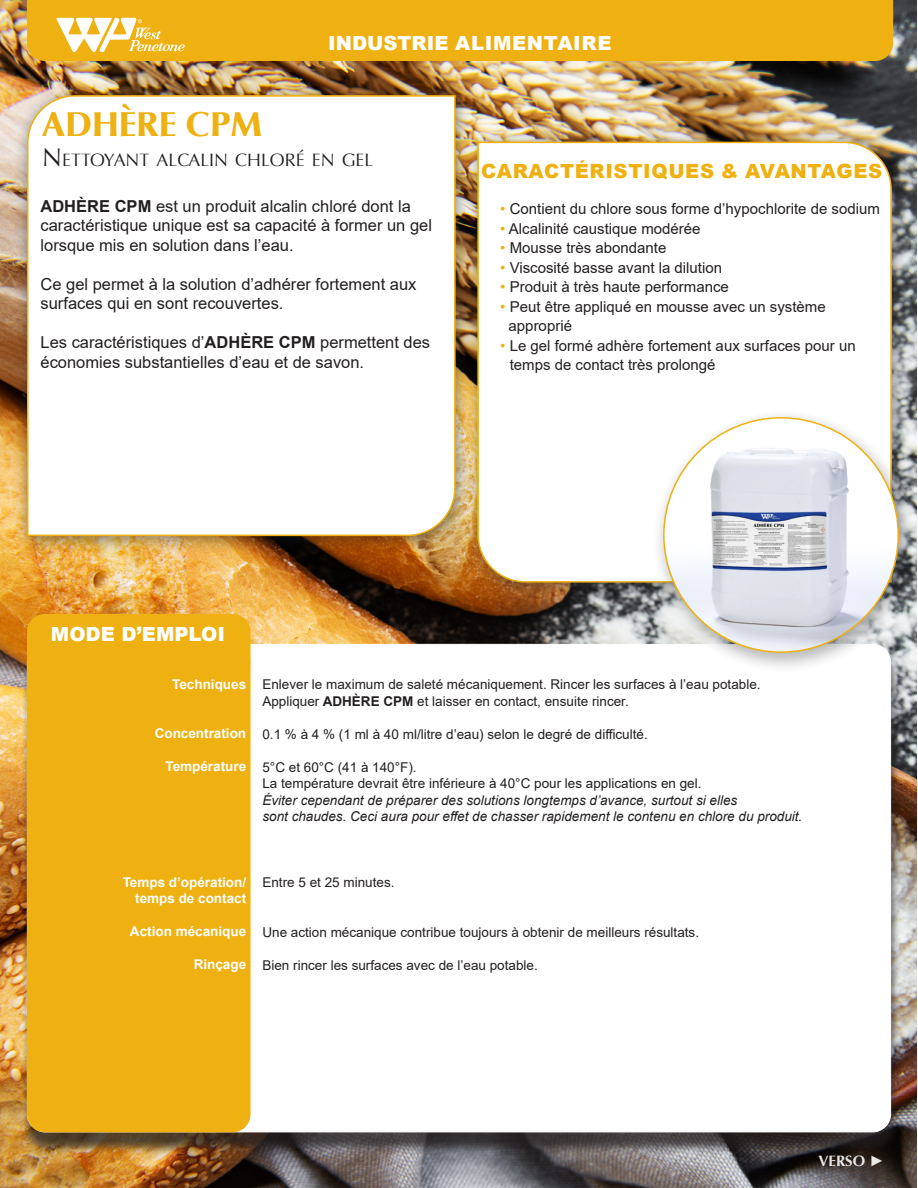
<style>
.page{position:relative;width:918px;height:1188px;background:#fff}
.page>*{position:absolute;margin:0;border:0;box-sizing:border-box;transform-origin:0 0}
.t1{font:900 34.5px "Optima LT Pro";color:#eeb111}
.t2{font:900 19.5px "Arial";letter-spacing:.035em;color:#eeb111}
.t3{font:900 19.5px "Arial";letter-spacing:.02em;color:#fff}
.t4{font:900 19.5px "Arial";color:#fff}
.t5{font:17.85px "Optima LT Pro";color:#231f20}
.t6{font:16.5px/19.5px "Arial";color:#231f20}
.t7{font:15px/19.5px "Arial";color:#231f20}
.t8{font:700 15px "Optima LT Pro";color:#fff}
.t9{font:13.5px/16.5px "Arial";color:#231f20}
.t10{font:italic 13.5px/16.5px "Arial";color:#231f20}
.t11{font:700 13.5px/16.5px "Arial";color:#fff;text-align:right}
.s1{font-size:25.5px}
.s2{font-weight:700}
.s3{color:#eeb111}
.s4{font-family:"Arial"}
</style>
<div class="page">
<img style="left:0;top:0;width:917px;height:1188px">
<div style="left:27px;top:0;width:866px;height:61px;background:#eeb111"></div>
<svg style="left:56px;top:16px;width:129px;height:36px"></svg>
<div style="left:21px;top:650px;width:880px;height:505px;background:#231f20;opacity:.75"></div>
<div style="left:27px;top:644px;width:864px;height:488px;background:#fff;border-radius:18px"></div>
<div style="left:27px;top:646px;width:224px;height:486px;background:#eeb111;border-radius:18px"></div>
<div style="left:27px;top:614px;width:224px;height:65px;background:#eeb111;border-radius:18px"></div>
<div style="left:13px;top:83px;width:459px;height:471px;background:#231f20;opacity:.5"></div>
<svg style="left:26px;top:94px;width:430px;height:443px"></svg>
<div style="left:465px;top:129px;width:445px;height:471px;background:#231f20;opacity:.5"></div>
<svg style="left:477px;top:141px;width:416px;height:442px"></svg>
<div style="left:652px;top:408px;width:265px;height:265px;background:#231f20;opacity:.33"></div>
<img style="left:664px;top:418px;width:234px;height:234px;border-radius:117px">
<h2 class="t3" style="left:328px;top:28px;width:285px">INDUSTRIE ALIMENTAIRE</h2>
<p class="t1" style="left:42px;top:102px;width:222px">ADHÈRE CPM</p>
<p class="t5" style="left:42px;top:149px;width:333px"><span class="s1">N</span>ETTOYANT ALCALIN CHLORÉ EN GEL</p>
<p class="t6" style="left:40px;top:196px;width:393px"><span class="s2">ADHÈRE CPM</span> est un produit alcalin chloré dont la caractéristique unique est sa capacité à former un gel lorsque mis en solution dans l’eau.</p>
<p class="t6" style="left:40px;top:274px;width:378px">Ce gel permet à la solution d’adhérer fortement aux surfaces qui en sont recouvertes.</p>
<p class="t6" style="left:40px;top:332px;width:391px">Les caractéristiques d’<span class="s2">ADHÈRE CPM</span> permettent des économies substantielles d’eau et de savon.</p>
<h2 class="t2" style="left:481px;top:157px;width:403px">CARACTÉRISTIQUES &amp; AVANTAGES</h2>
<p class="t7" style="left:500px;top:199px;width:381px"><span class="s3">•</span> Contient du chlore sous forme d’hypochlorite de sodium</p>
<p class="t7" style="left:500px;top:219px;width:202px"><span class="s3">•</span> Alcalinité caustique modérée</p>
<p class="t7" style="left:500px;top:238px;width:168px"><span class="s3">•</span> Mousse très abondante</p>
<p class="t7" style="left:500px;top:258px;width:223px"><span class="s3">•</span> Viscosité basse avant la dilution</p>
<p class="t7" style="left:500px;top:277px;width:230px"><span class="s3">•</span> Produit à très haute performance</p>
<p class="t7" style="left:500px;top:297px;width:327px"><span class="s3">•</span> Peut être appliqué en mousse avec un système</p>
<p class="t7" style="left:509px;top:316px;width:65px">approprié</p>
<p class="t7" style="left:510px;top:336px;width:348px;text-indent:-9px"><span class="s3">•</span> Le gel formé adhère fortement aux surfaces pour un temps de contact très prolongé</p>
<h2 class="t4" style="left:51px;top:620px;width:176px">MODE D’EMPLOI</h2>
<p class="t11" style="left:172px;top:676px;width:76px">Techniques</p>
<p class="t11" style="left:155px;top:725px;width:93px">Concentration</p>
<p class="t11" style="left:165px;top:758px;width:82px">Température</p>
<p class="t9" style="left:262px;top:676px;width:500px">Enlever le maximum de saleté mécaniquement. Rincer les surfaces à l’eau potable.<br>Appliquer <span class="s2">ADHÈRE CPM</span> et laisser en contact, ensuite rincer.</p>
<p class="t9" style="left:262px;top:726px;width:387px">0.1 % à 4 % (1 ml à 40 ml/litre d’eau) selon le degré de difficulté.</p>
<p class="t9" style="left:262px;top:759px;width:156px">5°C et 60°C (41 à 140°F).</p>
<p class="t9" style="left:262px;top:775px;width:441px">La température devrait être inférieure à 40°C pour les applications en gel.</p>
<p class="t10" style="left:262px;top:792px;width:541px">Éviter cependant de préparer des solutions longtemps d’avance, surtout si elles<br>sont chaudes. Ceci aura pour effet de chasser rapidement le contenu en chlore du produit.</p>
<p class="t11" style="left:123px;top:874px;width:125px">Temps d’opération/ temps de contact</p>
<p class="t11" style="left:130px;top:923px;width:118px">Action mécanique</p>
<p class="t11" style="left:194px;top:956px;width:54px">Rinçage</p>
<p class="t9" style="left:262px;top:874px;width:134px">Entre 5 et 25 minutes.</p>
<p class="t9" style="left:262px;top:924px;width:438px">Une action mécanique contribue toujours à obtenir de meilleurs résultats.</p>
<p class="t9" style="left:262px;top:957px;width:277px">Bien rincer les surfaces avec de l’eau potable.</p>
<p class="t8" style="left:819px;top:1151px;width:67px">VERSO <span class="s4">►</span></p>
</div>
